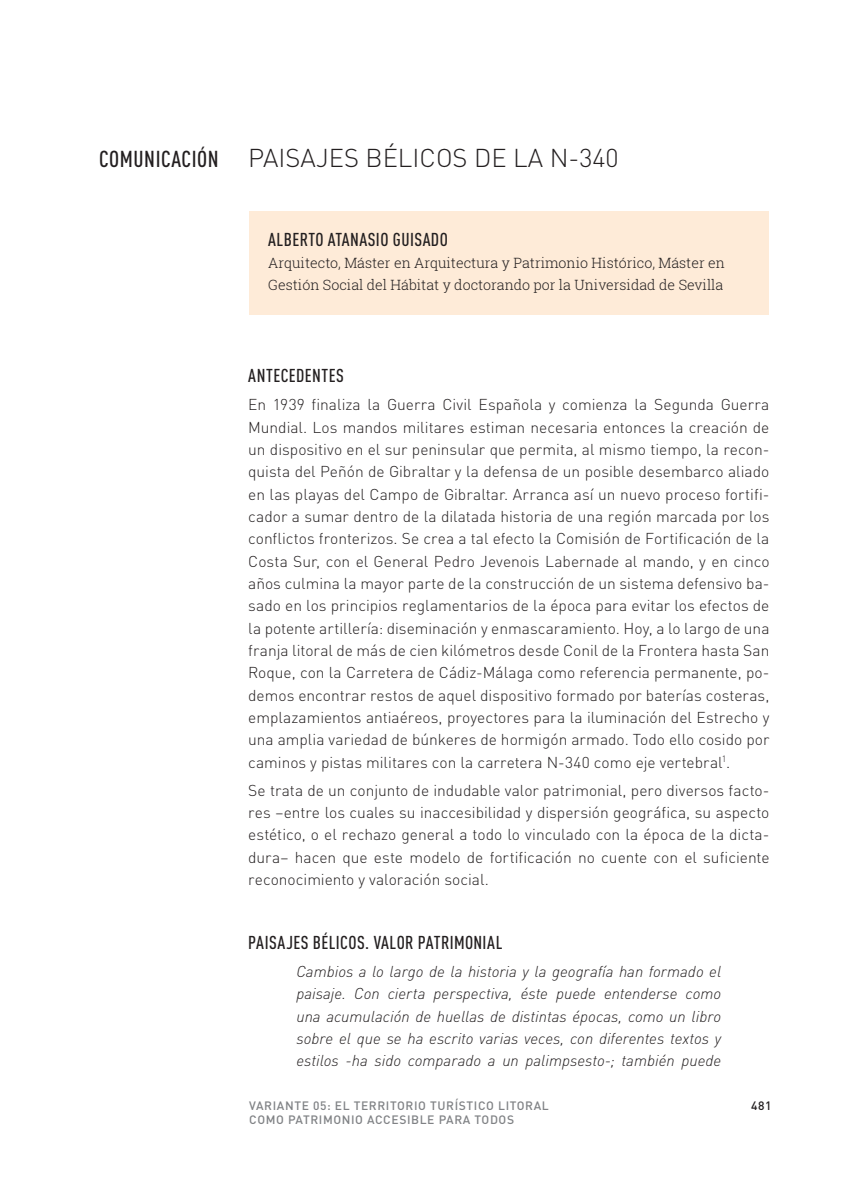
<style>
.page{position:relative;width:844px;height:1191px;background:#fff}
.page>*{position:absolute;margin:0;border:0;box-sizing:border-box;transform-origin:0 0}
.t1{font:300 25.55px "DIN";color:#231f20}
.t2{font:500 22.75px "DIN Cond";letter-spacing:.025em;color:#231f20}
.t3{font:500 18.38px "DIN Cond";letter-spacing:.025em;color:#231f20}
.t4{font:300 15.58px/22.4px "DIN";color:#231f20;text-align:justify}
.t5{font:italic 300 15.58px/22.4px "DIN";color:#231f20;text-align:justify}
.t6{font:300 14.17px/22.4px "Roboto Slab";color:#231f20}
.t7{font:500 12.08px/14.5px "DIN";letter-spacing:.05em;color:#808285}
.t8{font:500 12.08px "DIN";color:#231f20}
</style>
<div class="page">
<div style="left:249px;top:211px;width:519px;height:58px;background:#feebd8"></div>
<div style="left:249px;top:233px;width:519px;height:81px;background:#feebd8"></div>
<h2 class="t2" style="left:99px;top:145px;width:121px">COMUNICACIÓN</h2>
<h1 class="t1" style="left:248px;top:143px;width:372px">PAISAJES BÉLICOS DE LA N-340</h1>
<p class="t3" style="left:268px;top:228px;width:181px">ALBERTO ATANASIO GUISADO</p>
<p class="t6" style="left:268px;top:251px;width:458px">Arquitecto, Máster en Arquitectura y Patrimonio Histórico, Máster en<br>Gestión Social del Hábitat y doctorando por la Universidad de Sevilla</p>
<p class="t3" style="left:248px;top:365px;width:97px">ANTECEDENTES</p>
<p class="t4" style="left:248px;top:393px;width:522px">En 1939 finaliza la Guerra Civil Española y comienza la Segunda Guerra Mundial. Los mandos militares estiman necesaria entonces la creación de un dispositivo en el sur peninsular que permita, al mismo tiempo, la recon&shy;quista del Peñón de Gibraltar y la defensa de un posible desembarco aliado en las playas del Campo de Gibraltar. Arranca así un nuevo proceso fortifi&shy;cador a sumar dentro de la dilatada historia de una región marcada por los conflictos fronterizos. Se crea a tal efecto la Comisión de Fortificación de la Costa Sur, con el General Pedro Jevenois Labernade al mando, y en cinco años culmina la mayor parte de la construcción de un sistema defensivo ba&shy;sado en los principios reglamentarios de la época para evitar los efectos de la potente artillería: diseminación y enmascaramiento. Hoy, a lo largo de una franja litoral de más de cien kilómetros desde Conil de la Frontera hasta San Roque, con la Carretera de Cádiz-Málaga como referencia permanente, po&shy;demos encontrar restos de aquel dispositivo formado por baterías costeras, emplazamientos antiaéreos, proyectores para la iluminación del Estrecho y una amplia variedad de búnkeres de hormigón armado. Todo ello cosido por caminos y pistas militares con la carretera N-340 como eje vertebral<sup>1</sup>.</p>
<p class="t4" style="left:248px;top:778px;width:522px">Se trata de un conjunto de indudable valor patrimonial, pero diversos facto&shy;res –entre los cuales su inaccesibilidad y dispersión geográfica, su aspecto estético, o el rechazo general a todo lo vinculado con la época de la dicta&shy;dura– hacen que este modelo de fortificación no cuente con el suficiente reconocimiento y valoración social.</p>
<p class="t3" style="left:248px;top:931px;width:255px">PAISAJES BÉLICOS. VALOR PATRIMONIAL</p>
<p class="t5" style="left:296px;top:960px;width:426px">Cambios a lo largo de la historia y la geografía han formado el paisaje. Con cierta perspectiva, éste puede entenderse como una acumulación de huellas de distintas épocas, como un libro sobre el que se ha escrito varias veces, con diferentes textos y estilos -ha sido comparado a un palimpsesto-; también puede</p>
<p class="t7" style="left:249px;top:1097px;width:301px">VARIANTE 05: EL TERRITORIO TURÍSTICO LITORAL<br>COMO PATRIMONIO ACCESIBLE PARA TODOS</p>
<p class="t8" style="left:751px;top:1097px;width:22px">481</p>
</div>
